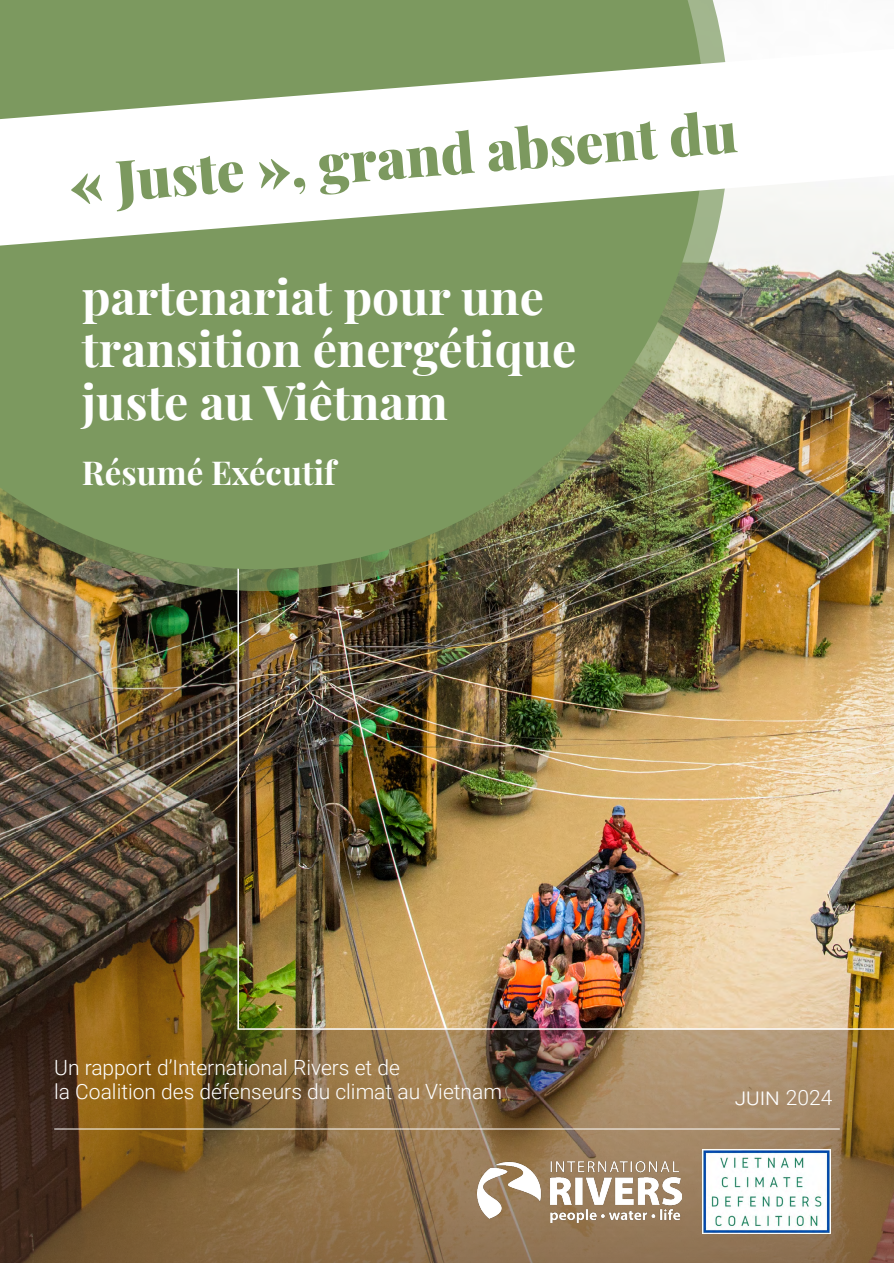
<style>
.page{position:relative;width:894px;height:1263px;background:#fff}
.page>*{position:absolute;margin:0;border:0;box-sizing:border-box;transform-origin:0 0}
.t1{font:900 55.5px "Playfair Display";color:#7c995f}
.t2{font:700 48px/52.5px "Playfair Display";color:#fff}
.t3{font:700 33px "Playfair Display";color:#fff}
.t4{font:300 24px "Roboto";color:#fff}
.t5{font:300 21px/24.2px "Roboto";color:#fff}
.s1{font-size:21px}
</style>
<div class="page">
<img style="left:0;top:246px;width:893px;height:1017px">
<img style="left:729px;top:318px;width:164px;height:164px">
<img style="left:0;top:0;width:729px;height:591px">
<img style="left:236px;top:482px;width:657px;height:548px">
<img style="left:478px;top:1161px;width:203px;height:61px">
<img style="left:702px;top:1150px;width:127px;height:84px">
<hr style="left:54px;top:1128px;width:785px;height:1px;background:#fff">
<svg style="left:0;top:0;width:704px;height:569px;background:#7b935c"></svg>
<svg style="left:0;top:49px;width:893px;height:197px"></svg>
<p class="t1" style="left:66px;top:143px;width:670px;rotate:-5deg">« Juste », grand absent du</p>
<p class="t2" style="left:82px;top:266px;width:495px">partenariat pour une transition énergétique juste au Viêtnam</p>
<p class="t3" style="left:82px;top:446px;width:255px">Résumé Exécutif</p>
<p class="t5" style="left:54px;top:1054px;width:449px">Un rapport d’International Rivers et de<br>la Coalition des défenseurs du climat au Vietnam</p>
<p class="t4" style="left:734px;top:1079px;width:99px">juin <span class="s1">2024</span></p>
</div>
